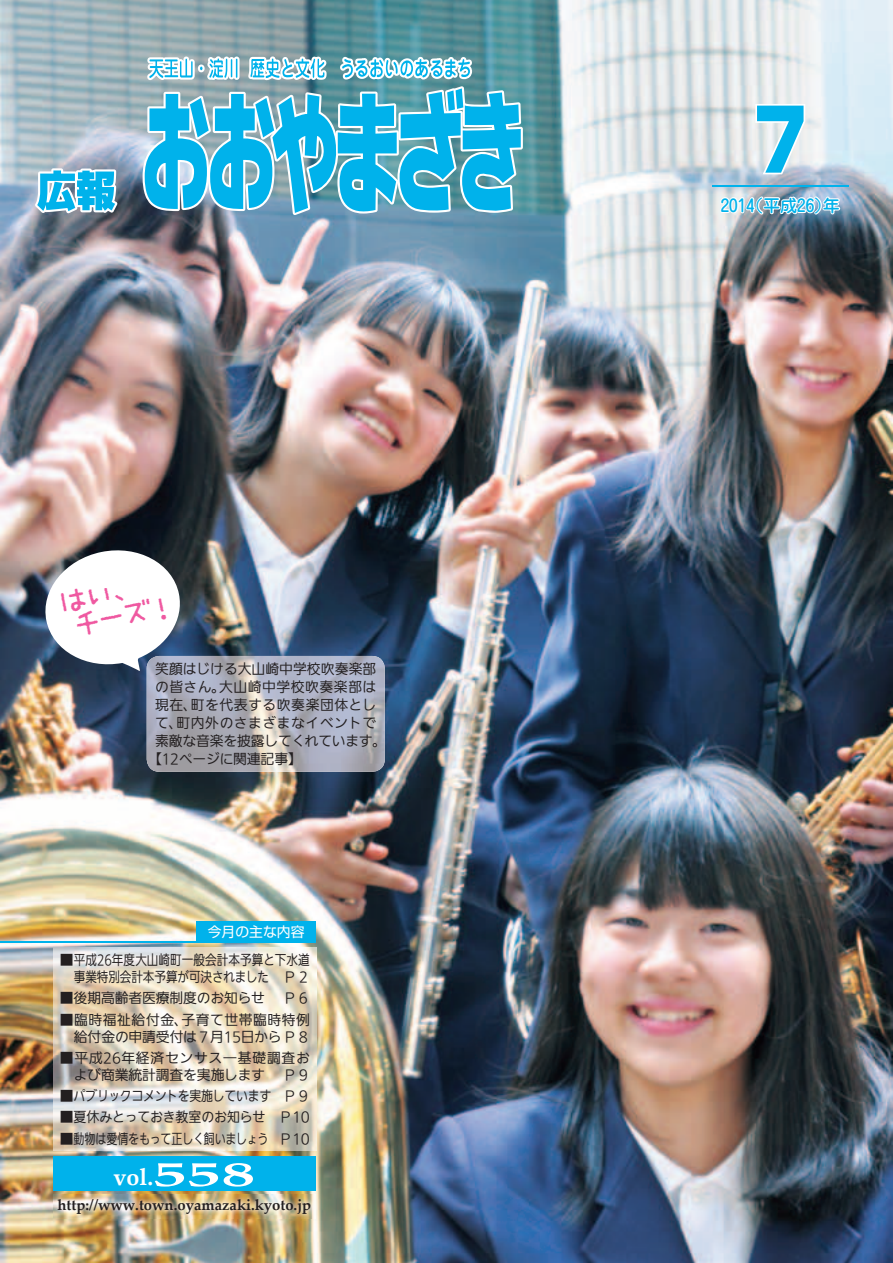
<style>
.page{position:relative;width:893px;height:1263px;background:#fff}
.page>*{position:absolute;margin:0;border:0;box-sizing:border-box;transform-origin:0 0}
.t1{font:900 85.05px "Shin Go Pro";color:#00b2eb;scale:.78 1}
.t2{font:34.05px/25.7px "Miura Liner Midashi";color:#ef59a1}
.t3{font:700 34.05px "Palatino Linotype";color:#fff;scale:2 1}
.t4{font:700 23.4px "Palatino Linotype";color:#fff}
.t5{font:500 16.95px "Jun 34 Pro";color:#00b2eb}
.t6{font:700 14.85px "Palatino Linotype";color:#231f20}
.t7{font:100 13.8px/17px "Iwa UD Go Hon Pro";letter-spacing:-.005em;color:#231f20;text-align:right}
.t8{font:100 13.8px/17px "Iwa UD Go Hon Pro";letter-spacing:.05em;color:#231f20;text-align:right}
.t9{font:100 13.8px/18.1px "Iwa UD Go Hon Pro";letter-spacing:.035em;color:#231f20}
.t10{font:100 13.8px "Iwa UD Go Hon Pro";letter-spacing:-.005em;color:#231f20;scale:.84 1}
.t11{font:100 13.8px/18.1px "Iwa UD Go Hon Pro";letter-spacing:.04em;color:#231f20}
.t12{font:13.8px "Shin Go Pro";color:#fff}
.s1{font-size:23.4px}
.s2{font-family:"Jun 201 Pro";font-weight:400}
</style>
<div class="page">
<img style="left:0;top:0;width:893px;height:1263px">
<svg style="left:754px;top:102px;width:53px;height:74px"></svg>
<hr style="left:712px;top:186px;width:136px;height:1px;background:#00b2eb">
<svg style="left:718px;top:193px;width:123px;height:27px"></svg>
<div style="left:53px;top:1157px;width:263px;height:34px;background:#00b2eb"></div>
<img style="left:53px;top:1194px;width:262px;height:24px">
<hr style="left:0;top:941px;width:316px;height:2px;background:#00b2eb">
<div style="left:197px;top:921px;width:119px;height:21px;background:#00b2eb"></div>
<svg style="left:35px;top:168px;width:82px;height:45px"></svg>
<svg style="left:143px;top:86px;width:380px;height:130px;background:#49b5d7"></svg>
<svg style="left:147px;top:56px;width:93px;height:24px"></svg>
<svg style="left:248px;top:56px;width:79px;height:24px"></svg>
<svg style="left:340px;top:57px;width:132px;height:23px"></svg>
<img style="left:54px;top:948px;width:262px;height:202px">
<img style="left:147px;top:656px;width:238px;height:116px">
<svg style="left:40px;top:544px;width:144px;height:127px"></svg>
<h2 class="t2" style="left:67px;top:589px;width:113px;text-indent:-11px;rotate:-12deg">はい、<br>チーズ!</h2>
<p class="t7" style="left:155px;top:660px;width:223px;line-height:18.1px">笑顔はじける大山崎中学校吹奏楽部大山崎中学校吹奏楽部は</p>
<p class="t9" style="left:191px;top:678px;width:187px;text-indent:-36px">の皆さん。<br>町を代表する吹奏楽団体とし</p>
<p class="t11" style="left:176px;top:696px;width:201px;text-indent:-21px">現在、<br>町内外のさまざまなイベントで</p>
<p class="t7" style="left:155px;top:715px;width:29px">て、</p>
<p class="t7" style="left:155px;top:733px;width:233px">素敵な音楽を披露してくれています。</p>
<p class="t7" style="left:148px;top:751px;width:155px">【12ページに関連記事【</p>
<p class="t12" style="left:208px;top:920px;width:98px">今月の主な内容</p>
<p class="t7" style="left:60px;top:952px;width:252px">■平成26年度大山崎町一般会計本予算と下水道<br>Ｐ２</p>
<p class="t10" style="left:74px;top:967px;width:234px">事業特別会計本予算が可決されました</p>
<p class="t7" style="left:182px;top:988px;width:130px;line-height:21.3px;text-align:left;text-indent:-122px">■後期高齢者医療制度のお知らせ<br>子育て世帯臨時特例</p>
<p class="t7" style="left:283px;top:990px;width:29px">Ｐ６</p>
<p class="t7" style="left:74px;top:1011px;width:238px;text-align:left;text-indent:-14px">■臨時福祉給付金、<br>給付金の申請受付は７月15日からＰ８</p>
<p class="t8" style="left:60px;top:1050px;width:252px">■平成26年経済センサス―基礎調査お<br>Ｐ９</p>
<p class="t7" style="left:74px;top:1067px;width:193px">よび商業統計調査を実施します</p>
<p class="t7" style="left:60px;top:1088px;width:213px">■パブリックコメントを実施しています</p>
<p class="t7" style="left:283px;top:1088px;width:29px">Ｐ９</p>
<p class="t7" style="left:60px;top:1109px;width:207px">■夏休みとっておき教室のお知らせ</p>
<p class="t7" style="left:279px;top:1109px;width:32px">Ｐ10</p>
<p class="t7" style="left:60px;top:1131px;width:210px">■動物は愛情をもって正しく飼いましょう</p>
<p class="t7" style="left:279px;top:1131px;width:32px">Ｐ10</p>
<h2 class="t3" style="left:147px;top:1150px;width:55px"><span class="s1">.</span>558</h2>
<h3 class="t4" style="left:114px;top:1161px;width:35px">vol</h3>
<p class="t6" style="left:57px;top:1194px;width:255px">http://www.town.oyamazaki.kyoto j p.</p>
<h1 class="t1" style="left:753px;top:73px;width:71px">7</h1>
<p class="t5" style="left:746px;top:192px;width:95px"><span class="s2">（</span>平成26 年<span class="s2">）</span></p>
<p class="t5" style="left:721px;top:192px;width:36px">2014</p>
</div>
